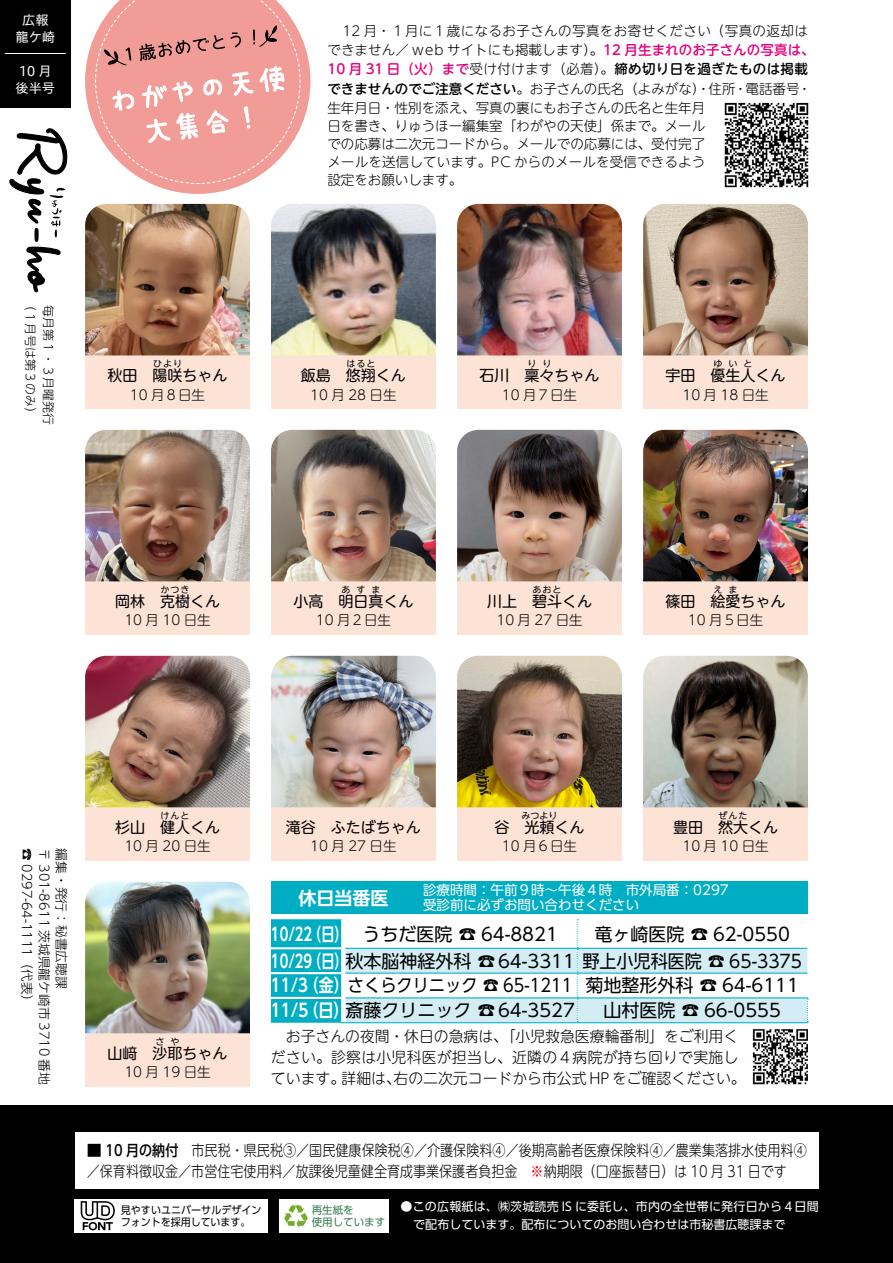
<style>
.page{position:relative;width:893px;height:1263px;background:#fff}
.page>*{position:absolute;margin:0;border:0;box-sizing:border-box;transform-origin:0 0}
.t1{font:18px/27px "UD Shin Go Pro";color:#000}
.t2{font:18px/24.8px "UD Shin Go Pro";color:#000;scale:.9 1}
.t3{font:700 18px "UD Shin Go Pro De";color:#fff}
.t4{font:300 15px/21px "UD Shin M Go Pro";color:#000;scale:.87 1}
.t5{font:15px "UD Shin M Go Pro";color:#000}
.t6{font:300 15px/21px "UD Shin M Go Pro";color:#000}
.t7{font:300 13.5px/19.4px "UD Shin M Go Pro";color:#000}
.t8{font:13.5px/15px "UD Shin Go Pro";color:#fff}
.t9{font:13.2px/17px "Hiragino UD Sans Std W4";color:#fff;text-align:center}
.t10{font:300 12.75px "UD Shin Go Pro";color:#000}
.t11{font:12px/18px "UD Shin Go Pro";color:#fff}
.t12{font:300 12px "UD Shin M Go Pro";color:#000}
.t13{font:10.5px/12px "UD Shin Go Pro";letter-spacing:.01em;color:#000;scale:.95 1}
.t14{font:10.5px/12px "UD Shin Go Pro";color:#357d54}
.t15{font:9px "UD Shin M Go Pro";letter-spacing:.11em;color:#000}
.s1{font-weight:500;color:#e4007f}
.s2{font-weight:500}
.s3{font-family:"UD Shin Go Pro De";font-weight:700;color:#fff}
.s4{font-family:"UD Shin Go Pro";font-weight:500}
.s5{color:#e60012}
</style>
<div class="page">
<div style="left:0;top:1106px;width:893px;height:157px;background:#000"></div>
<div style="left:75px;top:1132px;width:744px;height:56px;background:#fff"></div>
<img style="left:724px;top:102px;width:85px;height:86px">
<svg style="left:85px;top:0;width:225px;height:194px"></svg>
<div style="left:279px;top:1199px;width:110px;height:33px;background:#fff"></div>
<div style="left:75px;top:1199px;width:193px;height:33px;background:#fff"></div>
<svg style="left:284px;top:1205px;width:23px;height:23px"></svg>
<svg style="left:81px;top:1201px;width:34px;height:29px"></svg>
<div style="left:0;top:0;width:71px;height:107px;background:#000"></div>
<hr style="left:5px;top:53px;width:61px;height:1px;background:#fff">
<svg style="left:9px;top:128px;width:59px;height:164px"></svg>
<div style="left:643px;top:355px;width:165px;height:54px;background:#fce3d6"></div>
<div style="left:643px;top:581px;width:165px;height:53px;background:#fce3d6"></div>
<div style="left:643px;top:807px;width:165px;height:53px;background:#fce3d6"></div>
<div style="left:457px;top:355px;width:165px;height:54px;background:#fce3d6"></div>
<div style="left:457px;top:581px;width:165px;height:53px;background:#fce3d6"></div>
<div style="left:457px;top:807px;width:165px;height:53px;background:#fce3d6"></div>
<div style="left:271px;top:355px;width:165px;height:54px;background:#fce3d6"></div>
<div style="left:271px;top:581px;width:165px;height:53px;background:#fce3d6"></div>
<div style="left:271px;top:807px;width:165px;height:53px;background:#fce3d6"></div>
<div style="left:85px;top:355px;width:165px;height:54px;background:#fce3d6"></div>
<div style="left:85px;top:581px;width:165px;height:53px;background:#fce3d6"></div>
<div style="left:85px;top:807px;width:165px;height:53px;background:#fce3d6"></div>
<div style="left:85px;top:1033px;width:165px;height:53px;background:#fce3d6"></div>
<img style="left:643px;top:204px;width:165px;height:151px">
<img style="left:643px;top:430px;width:165px;height:151px">
<img style="left:643px;top:656px;width:165px;height:151px">
<img style="left:457px;top:204px;width:165px;height:151px">
<img style="left:457px;top:430px;width:165px;height:151px">
<img style="left:457px;top:656px;width:165px;height:151px">
<img style="left:271px;top:204px;width:165px;height:151px">
<img style="left:271px;top:430px;width:165px;height:151px">
<img style="left:271px;top:656px;width:165px;height:151px">
<img style="left:85px;top:204px;width:165px;height:151px">
<img style="left:85px;top:430px;width:165px;height:151px">
<img style="left:85px;top:656px;width:165px;height:151px">
<img style="left:85px;top:882px;width:165px;height:151px">
<svg style="left:271px;top:919px;width:537px;height:104px"></svg>
<hr style="left:341px;top:1022px;width:236px;height:1px;background:#00aec4">
<hr style="left:577px;top:1022px;width:231px;height:1px;background:#00aec4">
<hr style="left:271px;top:972px;width:70px;height:2px;background:#fff">
<hr style="left:271px;top:997px;width:70px;height:2px;background:#fff">
<div style="left:271px;top:882px;width:537px;height:32px;background:#00aec4"></div>
<img style="left:752px;top:1029px;width:56px;height:56px">
<p class="t9" style="left:15px;top:11px;width:41px">広報龍ケ崎</p>
<p class="t9" style="left:15px;top:62px;width:41px;text-align:left">10 月後半号</p>
<p class="t12" style="left:40px;top:299px;width:121px;rotate:90deg">（１月号は第３のみ）</p>
<p class="t12" style="left:58px;top:305px;width:121px;rotate:90deg">毎月第１・３月曜発行</p>
<p class="t15" style="left:153px;top:356px;width:30px">ひより</p>
<p class="t7" style="left:130px;top:384px;width:77px">10 月８日生</p>
<p class="t5" style="left:108px;top:363px;width:122px">秋田　陽咲ちゃん</p>
<p class="t15" style="left:161px;top:582px;width:30px">かつき</p>
<p class="t7" style="left:124px;top:610px;width:88px">10 月 10 日生</p>
<p class="t5" style="left:115px;top:589px;width:107px">岡林　克樹くん</p>
<p class="t7" style="left:327px;top:21px;width:489px;text-indent:15px">12 月・１月に１歳になるお子さんの写真をお寄せください（写真の返却はできません／ web サイトにも掲載します）。<span class="s1">12 月生まれのお子さんの写真は、10 月 31 日（火）まで</span>受け付けます（必着）。<span class="s2">締め切り日を過ぎたものは掲載できませんのでご注意ください</span>。お子さんの氏名（よみがな）・住所・電話番号・生年月日・性別を添え、写真の裏にもお子さんの氏名と生年月</p>
<p class="t7" style="left:327px;top:117px;width:379px;line-height:18px;text-align:justify">日を書き、りゅうほー編集室「わがやの天使」係まで。メールでの応募は二次元コードから。メールでの応募には、受付完了メールを送信しています。PC からのメールを受信できるよう設定をお願いします。</p>
<p class="t15" style="left:346px;top:356px;width:30px">はると</p>
<p class="t7" style="left:310px;top:384px;width:88px">10 月 28 日生</p>
<p class="t5" style="left:301px;top:363px;width:106px">飯島　悠翔くん</p>
<p class="t15" style="left:528px;top:356px;width:26px">り り</p>
<p class="t7" style="left:502px;top:384px;width:77px">10 月７日生</p>
<p class="t5" style="left:480px;top:363px;width:121px">石川　稟々ちゃん</p>
<p class="t15" style="left:714px;top:356px;width:41px">ゆいと</p>
<p class="t7" style="left:682px;top:384px;width:88px">10 月 18 日生</p>
<p class="t5" style="left:666px;top:363px;width:121px">宇田　優生人くん</p>
<p class="t15" style="left:341px;top:582px;width:41px">あすま</p>
<p class="t7" style="left:316px;top:610px;width:77px">10 月２日生</p>
<p class="t5" style="left:293px;top:589px;width:121px">小高　明日真くん</p>
<p class="t15" style="left:533px;top:582px;width:30px">あおと</p>
<p class="t7" style="left:496px;top:610px;width:88px">10 月 27 日生</p>
<p class="t5" style="left:487px;top:589px;width:106px">川上　碧斗くん</p>
<p class="t15" style="left:714px;top:582px;width:26px">え ま</p>
<p class="t7" style="left:688px;top:610px;width:77px">10 月５日生</p>
<p class="t5" style="left:666px;top:589px;width:121px">篠田　絵愛ちゃん</p>
<p class="t10" style="left:37px;top:848px;width:161px;rotate:90deg">☎ 0297-64-1111（代表）</p>
<p class="t10" style="left:55px;top:848px;width:238px;rotate:90deg">〒 301-8611 茨城県龍ケ崎市 3710 番地</p>
<p class="t10" style="left:72px;top:848px;width:142px;rotate:90deg">編集・発行：秘書広聴課</p>
<p class="t15" style="left:161px;top:808px;width:30px">けんと</p>
<p class="t7" style="left:124px;top:836px;width:88px">10 月 20 日生</p>
<p class="t5" style="left:115px;top:815px;width:107px">杉山　健人くん</p>
<p class="t15" style="left:156px;top:1034px;width:26px">さ や</p>
<p class="t7" style="left:124px;top:1062px;width:88px">10 月 19 日生</p>
<p class="t5" style="left:108px;top:1041px;width:122px">山﨑　沙耶ちゃん</p>
<p class="t5" style="left:286px;top:815px;width:136px">滝谷　ふたばちゃん</p>
<p class="t7" style="left:310px;top:836px;width:88px">10 月 27 日生</p>
<p class="t15" style="left:522px;top:808px;width:37px">みつより</p>
<p class="t7" style="left:502px;top:836px;width:77px">10 月６日生</p>
<p class="t5" style="left:495px;top:815px;width:91px">谷　光頼くん</p>
<p class="t15" style="left:719px;top:808px;width:30px">ぜんた</p>
<p class="t7" style="left:682px;top:836px;width:88px">10 月 10 日生</p>
<p class="t5" style="left:673px;top:815px;width:107px">豊田　然大くん</p>
<h1 class="t3" style="left:299px;top:883px;width:92px">休日当番医</h1>
<p class="t8" style="left:423px;top:882px;width:307px">診療時間：午前９時～午後４時　市外局番：0297受診前に必ずお問い合わせください</p>
<h1 class="t1" style="left:271px;top:920px;width:288px"><span class="s3">10/22（日）</span> うちだ医院 ☎ 64-8821</h1>
<h1 class="t1" style="left:271px;top:920px;width:533px;text-indent:324px">竜ヶ崎医院 ☎ 62-0550<br><span class="s3">10/29（日）</span>秋本脳神経外科 ☎64-3311 野上小児科医院 ☎ 65-3375</h1>
<h1 class="t2" style="left:271px;top:973px;width:588px"><span class="s3">11/3（金）</span>さくらクリニック ☎ 65-1211 菊地整形外科 ☎ 64-6111<br><span class="s3">11/5（日）</span>斎藤クリニック ☎64-3527</h1>
<h1 class="t1" style="left:603px;top:996px;width:179px">山村医院 ☎ 66-0555</h1>
<p class="t6" style="left:271px;top:1024px;width:476px">　お子さんの夜間・休日の急病は、「小児救急医療輪番制」をご利用ください。診察は小児科医が担当し、近隣の４病院が持ち回りで実施しています。詳細は、右の二次元コードから市公式 HP をご確認ください。</p>
<p class="t4" style="left:87px;top:1138px;width:829px"><span class="s4">■ 10 月の納付</span>　市民税・県民税③／国民健康保険税④／介護保険料④／後期高齢者医療保険料④／農業集落排水使用料④／保育料徴収金／市営住宅使用料／放課後児童健全育成事業保護者負担金　<span class="s5">※</span>納期限（口座振替日）は 10 月 31 日です</p>
<p class="t13" style="left:121px;top:1203px;width:150px">見やすいユニバーサルデザインフォントを採用しています。</p>
<p class="t14" style="left:312px;top:1203px;width:75px">再生紙を<br>使用しています</p>
<p class="t11" style="left:413px;top:1197px;width:407px;text-indent:-13px">●この広報紙は、㈱茨城読売 IS に委託し、市内の全世帯に発行日から４日間で配布しています。配布についてのお問い合わせは市秘書広聴課まで</p>
</div>
